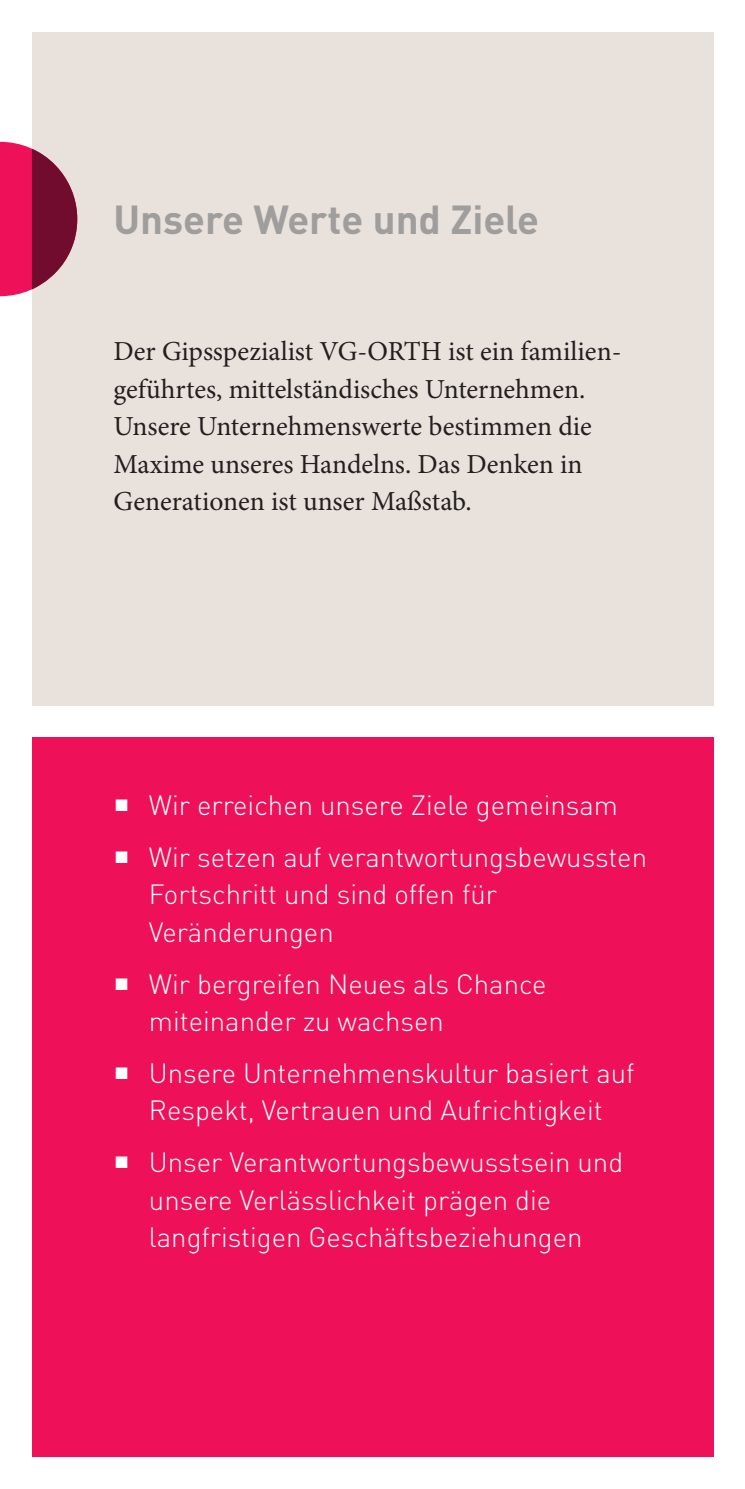
<style>
.page{position:relative;width:745px;height:1489px;background:#fff}
.page>*{position:absolute;margin:0;border:0;box-sizing:border-box;transform-origin:0 0}
.t1{font:700 40px "DIN Pro";color:#a09d9d}
.t2{font:300 27.5px/37.5px "DIN Pro";color:#fff}
.t3{font:27.5px/37.5px "Minion Pro";color:#231f20}
</style>
<div class="page">
<div style="left:32px;top:32px;width:680px;height:673px;background:#e9e1dc"></div>
<svg style="left:0;top:142px;width:77px;height:154px"></svg>
<div style="left:32px;top:737px;width:680px;height:719px;background:#ee1059"></div>
<h1 class="t1" style="left:113px;top:193px;width:427px">Unsere Werte und Ziele</h1>
<p class="t3" style="left:113px;top:333px;width:509px">Der Gipsspezialist VG-ORTH ist ein familien&shy;geführtes, mittelständisches Unternehmen.<br>Unsere Unternehmenswerte bestimmen die Maxime unseres Handelns. Das Denken in Generationen ist unser Maßstab.</p>
<p class="t2" style="left:149px;top:778px;width:499px;line-height:51.8px">Wir erreichen unsere Ziele gemeinsam<br>Wir setzen auf verantwortungsbewussten</p>
<p class="t2" style="left:149px;top:874px;width:349px">Fortschritt und sind offen für<br>Veränderungen</p>
<p class="t2" style="left:149px;top:963px;width:399px">Wir bergreifen Neues als Chance miteinander zu wachsen</p>
<p class="t2" style="left:149px;top:1052px;width:487px">Unsere Unternehmenskultur basiert auf<br>Respekt, Vertrauen und Aufrichtigkeit</p>
<p class="t2" style="left:149px;top:1142px;width:475px">Unser Verantwortungsbewusstsein und unsere Verlässlichkeit prägen die langfristigen Geschäftsbeziehungen</p>
</div>
